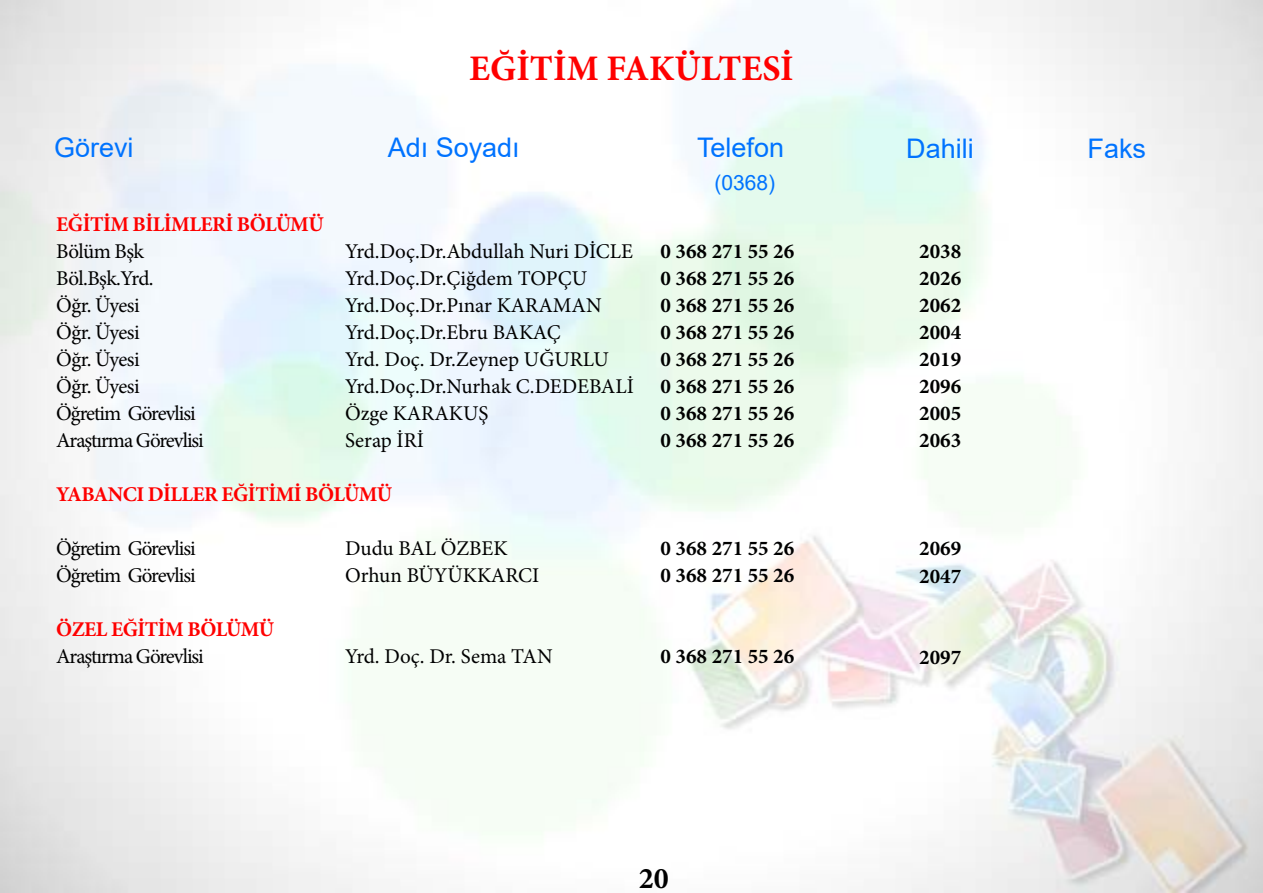
<style>
.page{position:relative;width:1263px;height:893px;background:#fff}
.page>*{position:absolute;margin:0;border:0;box-sizing:border-box;transform-origin:0 0}
.t1{font:700 36px "Minion Pro";color:#f00}
.t2{font:700 30px "Minion Pro";color:#000}
.t3{font:27px "Arial";color:#0073ff}
.t4{font:21px/27px "Minion Pro";color:#000}
.t5{font:700 21px/27px "Minion Pro";color:#000;text-align:justify}
.t6{font:21px/27px "Minion Pro";letter-spacing:-.04em;color:#000}
.t7{font:700 21px "Minion Pro";letter-spacing:-.025em;color:#f00}
.t8{font:21px/27px "Minion Pro";letter-spacing:-.05em;color:#000}
.t9{font:21px "Arial";color:#0073ff}
</style>
<div class="page">
<h1 class="t1" style="left:469px;top:43px;width:326px">EĞİTİM FAKÜLTESİ</h1>
<p class="t3" style="left:54px;top:129px;width:81px">Görevi</p>
<p class="t3" style="left:388px;top:129px;width:134px">Adı Soyadı</p>
<p class="t3" style="left:697px;top:129px;width:89px">Telefon</p>
<p class="t9" style="left:714px;top:168px;width:62px">(0368)</p>
<p class="t7" style="left:56px;top:210px;width:269px">EĞİTİM BİLİMLERİ BÖLÜMÜ</p>
<p class="t6" style="left:56px;top:238px;width:149px">Bölüm Bşk<br>Böl.Bşk.Yrd.<br>Öğr. Üyesi<br>Öğr. Üyesi<br>Öğr. Üyesi<br>Öğr. Üyesi<br>Öğretim Görevlisi<br>Araştırma Görevlisi</p>
<p class="t7" style="left:56px;top:480px;width:337px">YABANCI DİLLER EĞİTİMİ BÖLÜMÜ</p>
<p class="t8" style="left:56px;top:535px;width:141px">Öğretim Görevlisi<br>Öğretim Görevlisi</p>
<p class="t7" style="left:56px;top:615px;width:219px">ÖZEL EĞİTİM BÖLÜMÜ</p>
<p class="t8" style="left:56px;top:643px;width:149px">Araştırma Görevlisi</p>
<p class="t4" style="left:345px;top:238px;width:290px">Yrd.Doç.Dr.Abdullah Nuri DİCLE<br>Yrd.Doç.Dr.Çiğdem TOPÇU<br>Yrd.Doç.Dr.Pınar KARAMAN<br>Yrd.Doç.Dr.Ebru BAKAÇ<br>Yrd. Doç. Dr.Zeynep UĞURLU<br>Yrd.Doç.Dr.Nurhak C.DEDEBALİ<br>Özge KARAKUŞ<br>Serap İRİ</p>
<p class="t4" style="left:345px;top:535px;width:196px">Dudu BAL ÖZBEK<br>Orhun BÜYÜKKARCI</p>
<p class="t4" style="left:345px;top:643px;width:209px">Yrd. Doç. Dr. Sema TAN</p>
<p class="t5" style="left:660px;top:238px;width:135px">0 368 271 55 26<br>0 368 271 55 26<br>0 368 271 55 26<br>0 368 271 55 26<br>0 368 271 55 26<br>0 368 271 55 26<br>0 368 271 55 26<br>0 368 271 55 26</p>
<p class="t5" style="left:660px;top:535px;width:135px">0 368 271 55 26<br>0 368 271 55 26</p>
<p class="t5" style="left:660px;top:643px;width:135px">0 368 271 55 26</p>
<h2 class="t2" style="left:639px;top:857px;width:31px">20</h2>
<p class="t3" style="left:906px;top:130px;width:69px">Dahili</p>
<p class="t3" style="left:1087px;top:130px;width:60px">Faks</p>
<p class="t5" style="left:919px;top:238px;width:43px">2038<br>2026<br>2062<br>2004<br>2019<br>2096<br>2005<br>2063</p>
<p class="t5" style="left:919px;top:535px;width:43px">2069<br>2047</p>
<p class="t5" style="left:919px;top:643px;width:43px">2097</p>
</div>
